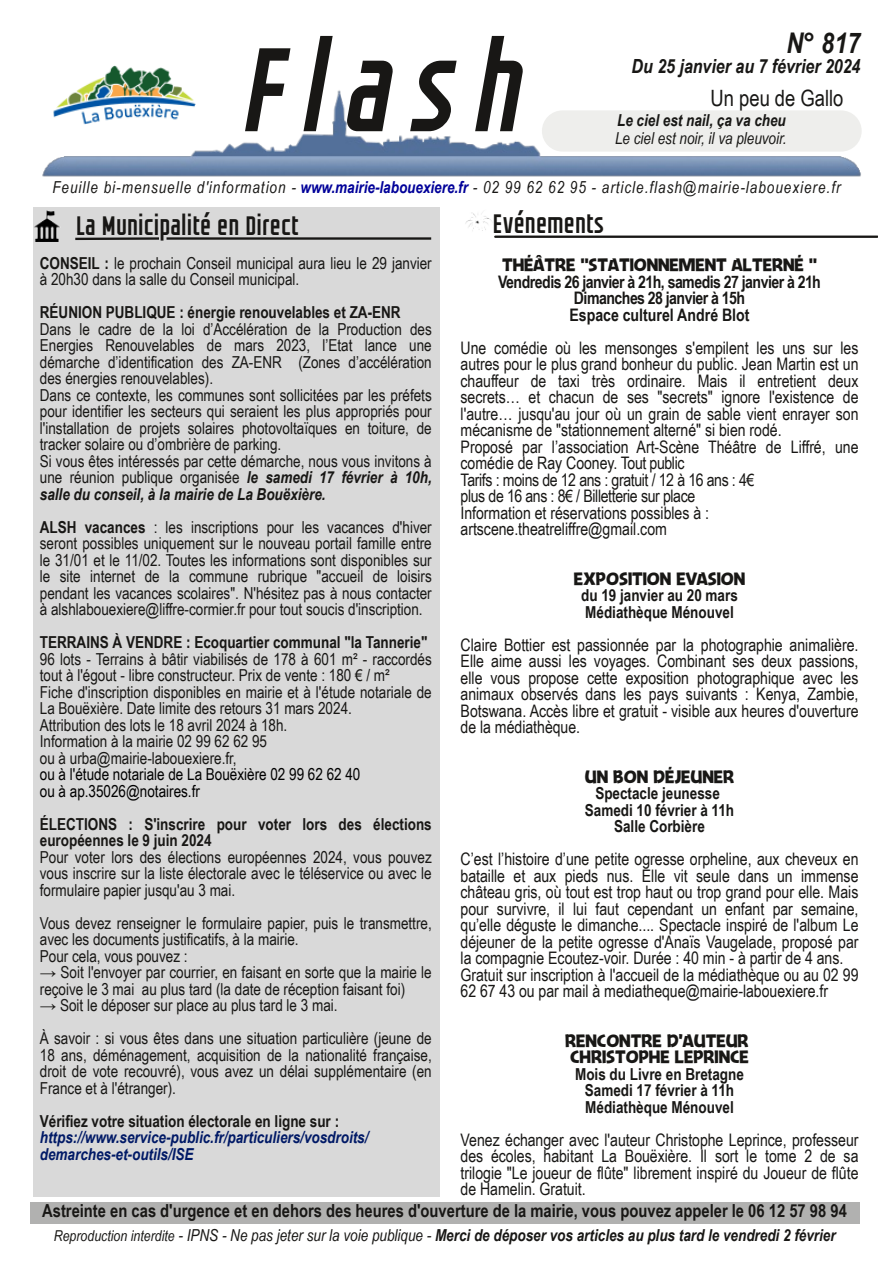
<style>
.page{position:relative;width:893px;height:1263px;background:#fff}
.page>*{position:absolute;margin:0;border:0;box-sizing:border-box;transform-origin:0 0}
.t1{font:italic 120px "GROTESKIA";letter-spacing:.145em;color:#181715}
.t2{font:italic 700 28.5px "Arial Narrow";color:#181715}
.t3{font:27px "GROTESKIA";color:#181715}
.t4{font:22.5px "Arial Narrow";color:#181715}
.t5{font:italic 700 19.5px "Arial Narrow";color:#181715}
.t6{font:18px/16.5px "Jengle Jungallery";color:#181715}
.t7{font:700 18px "Arial Narrow";color:#181715}
.t8{font:17.25px/16.5px "Arial Narrow";letter-spacing:-.005em;color:#181715}
.t9{font:700 17.25px/16.5px "Arial Narrow";letter-spacing:-.03em;color:#181715;text-align:center}
.t10{font:16.5px/16.5px "Arial Narrow";color:#181715}
.t11{font:700 16.5px/16.5px "Arial Narrow";color:#181715}
.t12{font:italic 700 16.5px "Arial Narrow";color:#181715}
.t13{font:italic 16.5px "Arial Narrow";letter-spacing:.06em;color:#181715}
.t14{font:italic 700 16.5px/16.5px "Arial Narrow";color:#001966}
.t15{font:16.5px/16.5px "Arial Narrow";color:#000}
.t16{font:italic 16.5px "Arial Narrow";color:#181715}
.s1{font-weight:700;color:#009}
.s2{font-weight:700}
.s3{font-weight:700;font-style:italic}
.s4{font-weight:400;font-size:15px}
.s5{font-weight:400}
</style>
<div class="page">
<div style="left:33px;top:207px;width:406px;height:989px;background:#d9d9d9"></div>
<img style="left:42px;top:65px;width:819px;height:112px">
<img style="left:34px;top:210px;width:26px;height:32px">
<hr style="left:75px;top:237px;width:84px;height:3px;background:#181715">
<hr style="left:166px;top:237px;width:265px;height:3px;background:#181715">
<img style="left:53px;top:66px;width:143px;height:59px">
<div style="left:30px;top:1202px;width:830px;height:21px;background:#b1b1b0"></div>
<div style="left:542px;top:110px;width:320px;height:42px;background:#eeeeec;border-radius:21px"></div>
<img style="left:465px;top:212px;width:27px;height:19px">
<hr style="left:495px;top:236px;width:382px;height:2px;background:#181715">
<h1 class="t1" style="left:245px;top:41px;width:281px">Flash</h1>
<h2 class="t2" style="left:787px;top:26px;width:75px">N° 817</h2>
<p class="t5" style="left:631px;top:55px;width:230px">Du 25 janvier au 7 février 2024</p>
<h3 class="t4" style="left:711px;top:85px;width:134px">Un peu de Gallo</h3>
<p class="t12" style="left:617px;top:111px;width:170px">Le ciel est nail, ça va cheu</p>
<p class="t16" style="left:615px;top:128px;width:173px">Le ciel est noir, il va pleuvoir.</p>
<p class="t13" style="left:52px;top:177px;width:790px">Feuille bi-mensuelle d'information - <span class="s1">www.mairie-labouexiere.fr</span> - 02 99 62 62 95 - article.flash@mairie-labouexiere.fr</p>
<h3 class="t3" style="left:78px;top:215px;width:224px">La Municipalité en Direct</h3>
<p class="t10" style="left:40px;top:254px;width:393px"><span class="s2">CONSEIL :</span> le prochain Conseil municipal aura lieu le 29 janvier à 20h30 dans la salle du Conseil municipal.</p>
<p class="t11" style="left:40px;top:304px;width:362px">RÉUNION PUBLIQUE : énergie renouvelables et ZA-ENR</p>
<p class="t10" style="left:40px;top:320px;width:393px">Dans le cadre de la loi d’Accélération de la Production des Energies Renouvelables de mars 2023, l’Etat lance une démarche d’identification des ZA-ENR (Zones d’accélération des énergies renouvelables).<br>Dans ce contexte, les communes sont sollicitées par les préfets pour identifier les secteurs qui seraient les plus appropriés pour l'installation de projets solaires photovoltaïques en toiture, de tracker solaire ou d’ombrière de parking.<br>Si vous êtes intéressés par cette démarche, nous vous invitons à une réunion publique organisée <span class="s3">le samedi 17 février à 10h, salle du conseil, à la mairie de La Bouëxière.</span></p>
<p class="t10" style="left:40px;top:518px;width:393px;text-align:justify"><span class="s2">ALSH vacances</span> : les inscriptions pour les vacances d'hiver seront possibles uniquement sur le nouveau portail famille entre le 31/01 et le 11/02. Toutes les informations sont disponibles sur le site internet de la commune rubrique "accueil de loisirs pendant les vacances scolaires". N'hésitez pas à nous contacter à alshlabouexiere@liffre-cormier.fr pour tout soucis d'inscription.</p>
<p class="t11" style="left:40px;top:634px;width:389px">TERRAINS À VENDRE : Ecoquartier communal "la Tannerie"</p>
<p class="t10" style="left:40px;top:650px;width:393px">96 lots - Terrains à bâtir viabilisés de 178 à 601 m² - raccordés tout à l'égout - libre constructeur. Prix de vente : 180 € / m²<br>Fiche d'inscription disponibles en mairie et à l'étude notariale de La Bouëxière. Date limite des retours 31 mars 2024.<br>Attribution des lots le 18 avril 2024 à 18h.<br>Information à la mairie 02 99 62 62 95<br>ou à urba@mairie-labouexiere.fr,</p>
<p class="t15" style="left:40px;top:766px;width:322px">ou à l'étude notariale de La Bouëxière 02 99 62 62 40 ou à ap.35026@notaires.fr</p>
<p class="t11" style="left:40px;top:815px;width:393px">ÉLECTIONS : S'inscrire pour voter lors des élections européennes le 9 juin 2024</p>
<p class="t10" style="left:40px;top:848px;width:393px;text-align:justify">Pour voter lors des élections européennes 2024, vous pouvez vous inscrire sur la liste électorale avec le téléservice ou avec le formulaire papier jusqu'au 3 mai.</p>
<p class="t10" style="left:40px;top:914px;width:393px">Vous devez renseigner le formulaire papier, puis le transmettre, avec les documents justificatifs, à la mairie.<br>Pour cela, vous pouvez :</p>
<p class="t10" style="left:40px;top:964px;width:393px">→ Soit l'envoyer par courrier, en faisant en sorte que la mairie le reçoive le 3 mai au plus tard (la date de réception faisant foi)</p>
<p class="t10" style="left:40px;top:988px;width:393px;line-height:33px">→ Soit le déposer sur place au plus tard le 3 mai.<br>À savoir : si vous êtes dans une situation particulière (jeune de</p>
<p class="t10" style="left:40px;top:1046px;width:393px;text-align:justify">18 ans, déménagement, acquisition de la nationalité française, droit de vote recouvré), vous avez un délai supplémentaire (en France et à l'étranger).</p>
<p class="t11" style="left:40px;top:1112px;width:301px">Vérifiez votre situation électorale en ligne sur :</p>
<p class="t14" style="left:40px;top:1129px;width:330px">https://www.service-public.fr/particuliers/vosdroits/ demarches-et-outils/ISE</p>
<h3 class="t3" style="left:494px;top:213px;width:112px">Evénements</h3>
<p class="t6" style="left:502px;top:257px;width:316px">THÉÂTRE "STATIONNEMENT ALTERNÉ "</p>
<p class="t9" style="left:498px;top:273px;width:324px">Vendredis 26 janvier à 21h, samedis 27 janvier à 21h<br>Dimanches 28 janvier à 15h<br>Espace culturel André Blot</p>
<p class="t8" style="left:461px;top:339px;width:399px">Une comédie où les mensonges s'empilent les uns sur les autres pour le plus grand bonheur du public. Jean Martin est un chauffeur de taxi très ordinaire. Mais il entretient deux secrets… et chacun de ses "secrets" ignore l'existence de l'autre… jusqu'au jour où un grain de sable vient enrayer son mécanisme de "stationnement alterné" si bien rodé.<br>Proposé par l’association Art-Scène Théâtre de Liffré, une comédie de Ray Cooney. Tout public<br>Tarifs : moins de 12 ans : gratuit / 12 à 16 ans : 4€<br>plus de 16 ans : 8€ / Billetterie sur place<br>Information et réservations possibles à : artscene.theatreliffre@gmail.com</p>
<p class="t6" style="left:574px;top:570px;width:173px">EXPOSITION EVASION</p>
<p class="t11" style="left:581px;top:587px;width:158px">du 19 janvier au 20 mars<br>Médiathèque Ménouvel</p>
<p class="t8" style="left:461px;top:636px;width:399px;text-align:justify">Claire Bottier est passionnée par la photographie animalière.<br>Elle aime aussi les voyages. Combinant ses deux passions, elle vous propose cette exposition photographique avec les animaux observés dans les pays suivants : Kenya, Zambie, Botswana. Accès libre et gratuit - visible aux heures d'ouverture de la médiathèque.</p>
<p class="t6" style="left:585px;top:768px;width:151px">UN BON DÉJEUNER</p>
<p class="t11" style="left:585px;top:785px;width:151px;text-align:center">Spectacle jeunesse<br>Samedi 10 février à 11h<br>Salle Corbière</p>
<p class="t8" style="left:461px;top:851px;width:399px">C’est l’histoire d’une petite ogresse orpheline, aux cheveux en bataille et aux pieds nus. Elle vit seule dans un immense château gris, où tout est trop haut ou trop grand pour elle. Mais pour survivre, il lui faut cependant un enfant par semaine, qu’elle déguste le dimanche.... Spectacle inspiré de l'album Le déjeuner de la petite ogresse d'Anaïs Vaugelade, proposé par la compagnie Ecoutez-voir. Durée : 40 min - à partir de 4 ans.<br>Gratuit sur inscription à l'accueil de la médiathèque ou au 02 99<br>62 67 43 ou par mail à mediatheque@mairie-labouexiere.fr</p>
<p class="t6" style="left:565px;top:1032px;width:185px">RENCONTRE D'AUTEUR<br>CHRISTOPHE LEPRINCE</p>
<p class="t11" style="left:575px;top:1066px;width:170px;text-align:center">Mois du Livre en Bretagne<br>Samedi 17 février à 11h<br>Médiathèque Ménouvel</p>
<p class="t8" style="left:461px;top:1131px;width:399px;text-align:justify">Venez échanger avec l'auteur Christophe Leprince, professeur des écoles, habitant La Bouëxière. Il sort le tome 2 de sa trilogie "Le joueur de flûte" librement inspiré du Joueur de flûte de Hamelin. Gratuit.</p>
<p class="t7" style="left:42px;top:1200px;width:806px">Astreinte en cas d'urgence et en dehors des heures d'ouverture de la mairie, vous pouvez appeler le 06 12 57 98 94</p>
<p class="t12" style="left:54px;top:1225px;width:783px"><span class="s4">Reproduction interdite</span> <span class="s5">- IPNS - Ne pas jeter sur la voie publique -</span> Merci de déposer vos articles au plus tard le vendredi 2 février</p>
</div>
